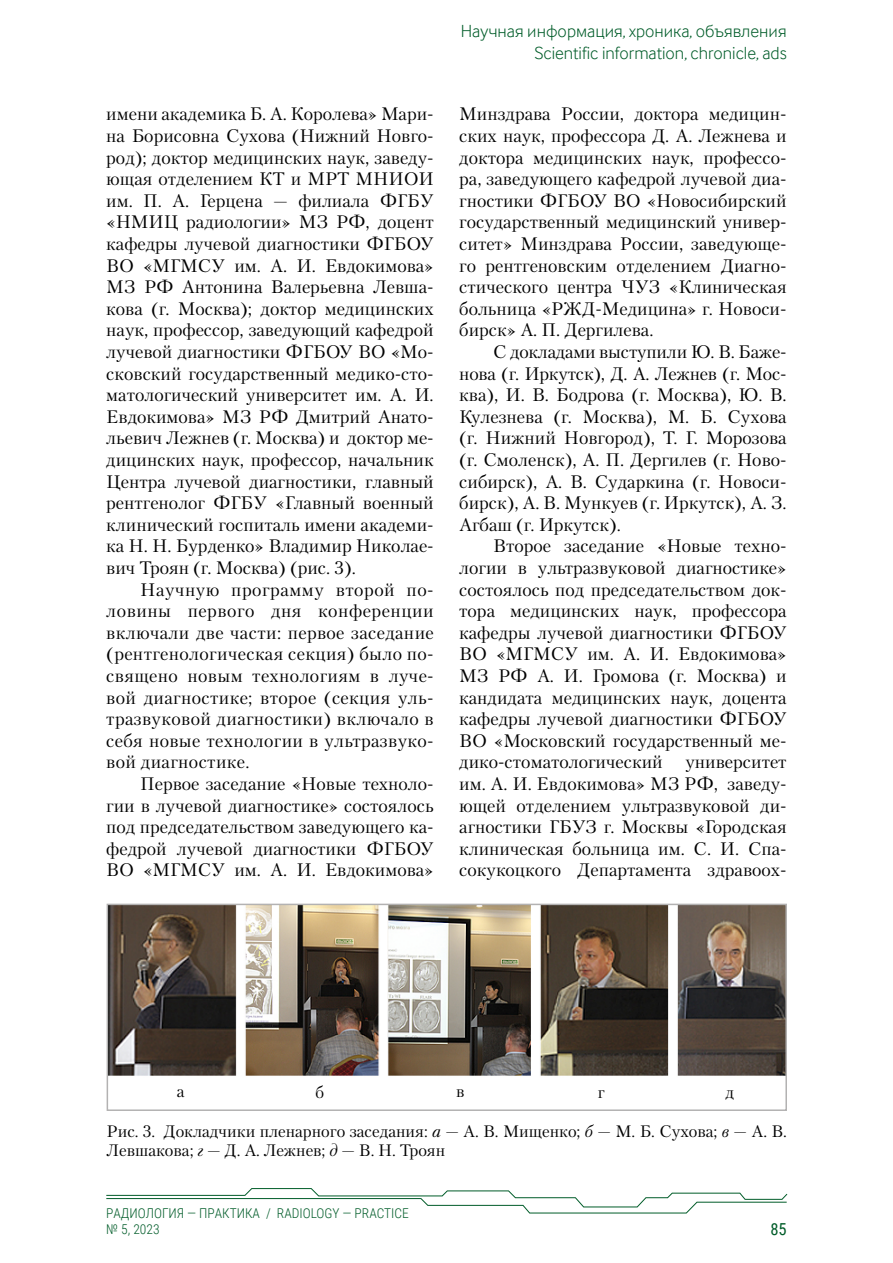
<style>
.page{position:relative;width:893px;height:1263px;background:#fff}
.page>*{position:absolute;margin:0;border:0;box-sizing:border-box;transform-origin:0 0}
.t1{font:18px/21.6px "Petersburg";color:#000;text-align:justify}
.t2{font:300 18px/21.6px "Inter Face";color:#005c29;text-align:right}
.t3{font:16.5px/19.8px "Petersburg";color:#000}
.t4{font:16.5px "Roboto Condensed";color:#005c29}
.t5{font:300 13.5px/16.2px "Roboto Condensed";color:#005c29}
.s1{font-style:italic}
</style>
<div class="page">
<svg style="left:106px;top:1188px;width:682px;height:26px"></svg>
<img style="left:110px;top:907px;width:674px;height:169px">
<div style="left:107px;top:904px;width:680px;height:207px;border:2px solid #b3b2b2"></div>
<p class="t1" style="left:106px;top:103px;width:329px">имени академика Б. А. Королева» Мари&shy;на Борисовна Сухова (Нижний Новго&shy;род); доктор медицинских наук, заведу&shy;ющая отделением КТ и МРТ МНИОИ им. П. А. Герцена — филиала ФГБУ «НМИЦ радиологии» МЗ РФ, доцент кафедры лучевой диагностики ФГБОУ ВО «МГМСУ им. А. И. Евдокимова» МЗ РФ Антонина Валерьевна Левша&shy;кова (г. Москва); доктор медицинских наук, профессор, заведующий кафедрой лучевой диагностики ФГБОУ ВО «Мо&shy;сковский государственный медико-сто&shy;матологический университет им. А. И.<br>Евдокимова» МЗ РФ Дмитрий Анато&shy;льевич Лежнев (г. Москва) и доктор ме&shy;дицинских наук, профессор, начальник Центра лучевой диагностики, главный рентгенолог ФГБУ «Главный военный клинический госпиталь имени академи&shy;ка Н. Н. Бурденко» Владимир Николае&shy;вич Троян (г. Москва) (рис. 3).</p>
<p class="t1" style="left:106px;top:578px;width:329px;text-indent:34px">Научную программу второй по&shy;ловины первого дня конференции включали две части: первое заседание (рентгенологическая секция) было по&shy;священо новым технологиям в луче&shy;вой диагностике; второе (секция уль&shy;тразвуковой диагностики) включало в себя новые технологии в ультразвуко&shy;вой диагностике.</p>
<p class="t1" style="left:106px;top:773px;width:329px;text-indent:34px">Первое заседание «Новые техноло&shy;гии в лучевой диагностике» состоялось под председательством заведующего ка&shy;федрой лучевой диагностики ФГБОУ ВО «МГМСУ им. А. И. Евдокимова»</p>
<p class="t2" style="left:461px;top:20px;width:327px">Научная информация, хроника, объявления<br>Sсientific information, chronicle, ads</p>
<p class="t1" style="left:459px;top:103px;width:329px">Минздрава России, доктора медицин&shy;ских наук, профессора Д. А. Лежнева и доктора медицинских наук, профессо&shy;ра, заведующего кафедрой лучевой диа&shy;гностики ФГБОУ ВО «Новосибирский государственный медицинский универ&shy;ситет» Минздрава России, заведующе&shy;го рентгеновским отделением Диагно&shy;стического центра ЧУЗ «Клиническая больница «РЖД-Медицина» г. Новоси&shy;бирск» А. П. Дергилева.</p>
<p class="t1" style="left:459px;top:341px;width:329px;text-align:left;text-indent:34px">С докладами выступили Ю. В. Баже&shy;нова (г. Иркутск), Д. А. Лежнев (г. Мос&shy;ква), И. В. Бодрова (г. Москва), Ю. В.<br>Кулезнева (г. Москва), М. Б. Сухова (г. Нижний Новгород), Т. Г. Морозова (г. Смоленск), А. П. Дергилев (г. Ново&shy;сибирск), А. В. Сударкина (г. Новоси&shy;бирск), А. В. Мункуев (г. Иркутск), А. З.<br>Агбаш (г. Иркутск).</p>
<p class="t1" style="left:459px;top:535px;width:329px;text-indent:34px">Второе заседание «Новые техно&shy;логии в ультразвуковой диагностике» состоялось под председательством док&shy;тора медицинских наук, профессора кафедры лучевой диагностики ФГБОУ ВО «МГМСУ им. А. И. Евдокимова» МЗ РФ А. И. Громова (г. Москва) и кандидата медицинских наук, доцента кафедры лучевой диагностики ФГБОУ ВО «Московский государственный ме&shy;дико-стоматологический</p>
<p class="t1" style="left:459px;top:751px;width:329px;text-indent:226px">университет им. А. И. Евдокимова» МЗ РФ, заведу&shy;ющей отделением ультразвуковой ди&shy;агностики ГБУЗ г. Москвы «Городская клиническая больница им. С. И. Спа&shy;сокукоцкого Департамента здравоох-</p>
<p class="t3" style="left:177px;top:1081px;width:9px">а</p>
<p class="t3" style="left:315px;top:1082px;width:10px">б</p>
<p class="t3" style="left:456px;top:1081px;width:10px">в</p>
<p class="t3" style="left:598px;top:1082px;width:8px">г</p>
<p class="t3" style="left:725px;top:1082px;width:10px">д</p>
<p class="t3" style="left:107px;top:1121px;width:682px">Рис. 3. Докладчики пленарного заседания: <span class="s1">а</span> — А. В. Мищенко; <span class="s1">б</span> — М. Б. Сухова; <span class="s1">в</span> — А. В.<br>Левшакова; <span class="s1">г</span> — Д. А. Лежнев; <span class="s1">д</span> — В. Н. Троян</p>
<p class="t5" style="left:106px;top:1205px;width:304px">РАДИОЛОГИЯ — ПРАКТИКА / RADIOLOGY — PRACTICE № 5, 2023</p>
<p class="t4" style="left:770px;top:1218px;width:18px">85</p>
</div>
